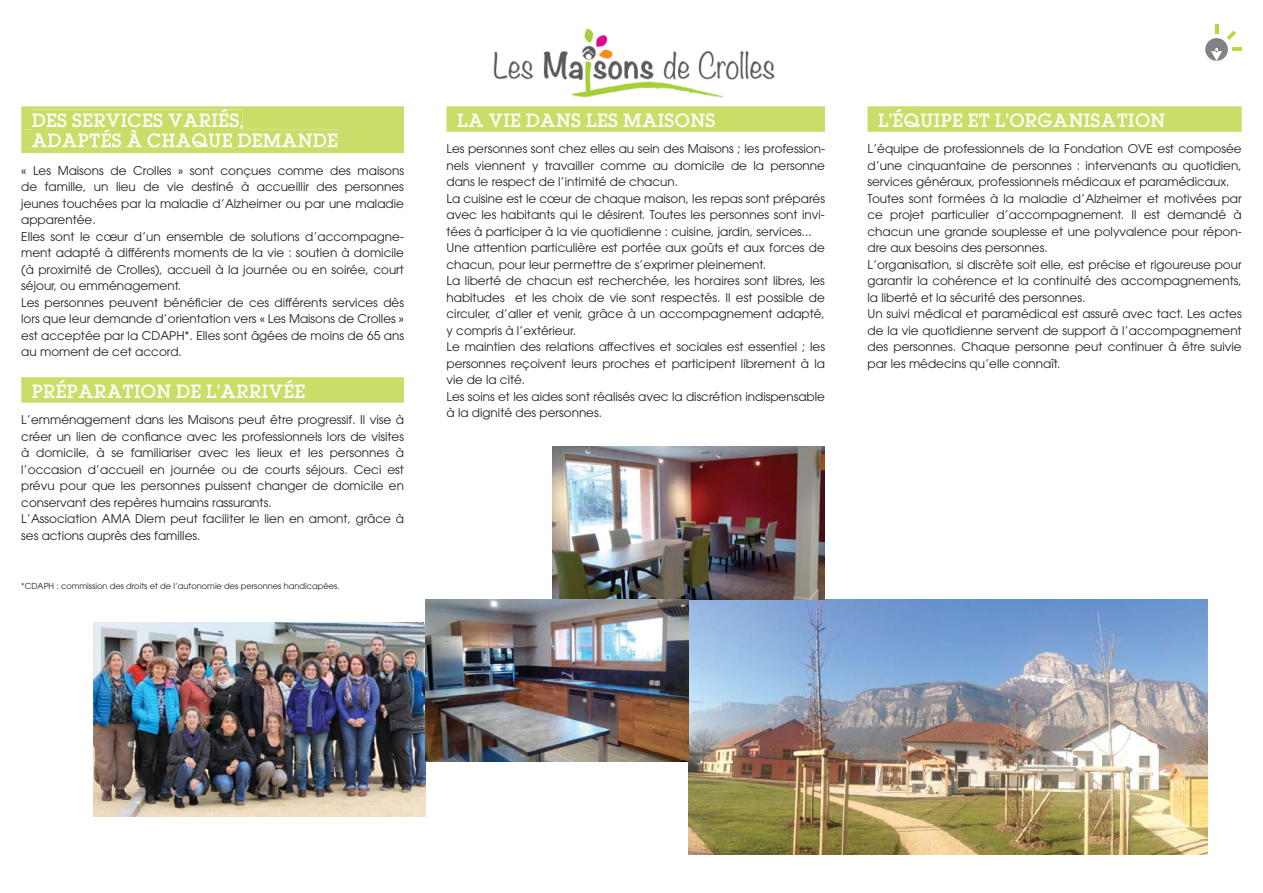
<style>
.page{position:relative;width:1263px;height:893px;background:#fff}
.page>*{position:absolute;margin:0;border:0;box-sizing:border-box;transform-origin:0 0}
.t1{font:500 16.5px/19.8px "Lubalin";letter-spacing:.03em;color:#fff}
.t2{font:12px/16.5px "ITC Avant Garde Pro";color:#231f20}
.t3{font:8.25px "ITC Avant Garde Pro";color:#231f20}
</style>
<div class="page">
<div style="left:21px;top:106px;width:383px;height:47px;background:#c9dd68"></div>
<svg style="left:21px;top:377px;width:383px;height:26px;background:#cade6d"></svg>
<div style="left:32px;top:380px;width:273px;height:18px;background:#c9dd68"></div>
<svg style="left:446px;top:106px;width:379px;height:26px;background:#cade6d"></svg>
<div style="left:458px;top:113px;width:257px;height:14px;background:#c9dd68"></div>
<svg style="left:867px;top:106px;width:375px;height:26px;background:#cbde6f"></svg>
<div style="left:879px;top:109px;width:286px;height:18px;background:#c9dd68"></div>
<img style="left:689px;top:600px;width:519px;height:255px">
<img style="left:93px;top:622px;width:332px;height:194px">
<img style="left:553px;top:446px;width:272px;height:154px">
<svg style="left:1205px;top:24px;width:37px;height:37px"></svg>
<img style="left:493px;top:28px;width:282px;height:70px">
<img style="left:425px;top:600px;width:264px;height:161px">
<h1 class="t1" style="left:32px;top:111px;width:308px">DES SERVICES VARIÉS,<br>ADAPTÉS À CHAQUE DEMANDE</h1>
<p class="t2" style="left:21px;top:163px;width:384px">« Les Maisons de Crolles » sont conçues comme des maisons de famille, un lieu de vie destiné à accueillir des personnes jeunes touchées par la maladie d’Alzheimer ou par une maladie apparentée.<br>Elles sont le cœur d’un ensemble de solutions d’accompagne&shy;ment adapté à différents moments de la vie : soutien à domicile (à proximité de Crolles), accueil à la journée ou en soirée, court séjour, ou emménagement.<br>Les personnes peuvent bénéficier de ces différents services dès lors que leur demande d’orientation vers « Les Maisons de Crolles » est acceptée par la CDAPH*. Elles sont âgées de moins de 65 ans au moment de cet accord.</p>
<h1 class="t1" style="left:32px;top:381px;width:275px">PRÉPARATION DE L’ARRIVÉE</h1>
<p class="t2" style="left:21px;top:413px;width:384px">L’emménagement dans les Maisons peut être progressif. Il vise à créer un lien de confiance avec les professionnels lors de visites à domicile, à se familiariser avec les lieux et les personnes à l’occasion d’accueil en journée ou de courts séjours. Ceci est prévu pour que les personnes puissent changer de domicile en conservant des repères humains rassurants.<br>L’Association AMA Diem peut faciliter le lien en amont, grâce à ses actions auprès des familles.</p>
<p class="t3" style="left:21px;top:582px;width:320px">*CDAPH : commission des droits et de l’autonomie des personnes handicapées.</p>
<h1 class="t1" style="left:457px;top:110px;width:260px">LA VIE DANS LES MAISONS</h1>
<h1 class="t1" style="left:878px;top:110px;width:289px">L’ÉQUIPE ET L’ORGANISATION</h1>
<p class="t2" style="left:446px;top:142px;width:380px">Les personnes sont chez elles au sein des Maisons ; les profession&shy;nels viennent y travailler comme au domicile de la personne dans le respect de l’intimité de chacun.<br>La cuisine est le cœur de chaque maison, les repas sont préparés avec les habitants qui le désirent. Toutes les personnes sont invi&shy;tées à participer à la vie quotidienne : cuisine, jardin, services...<br>Une attention particulière est portée aux goûts et aux forces de chacun, pour leur permettre de s’exprimer pleinement.<br>La liberté de chacun est recherchée, les horaires sont libres, les habitudes et les choix de vie sont respectés. Il est possible de circuler, d’aller et venir, grâce à un accompagnement adapté, y compris à l’extérieur.<br>Le maintien des relations affectives et sociales est essentiel ; les personnes reçoivent leurs proches et participent librement à la vie de la cité.<br>Les soins et les aides sont réalisés avec la discrétion indispensable à la dignité des personnes.</p>
<p class="t2" style="left:867px;top:142px;width:376px">L’équipe de professionnels de la Fondation OVE est composée d’une cinquantaine de personnes : intervenants au quotidien, services généraux, professionnels médicaux et paramédicaux.<br>Toutes sont formées à la maladie d’Alzheimer et motivées par ce projet particulier d’accompagnement. Il est demandé à chacun une grande souplesse et une polyvalence pour répon&shy;dre aux besoins des personnes.<br>L’organisation, si discrète soit elle, est précise et rigoureuse pour garantir la cohérence et la continuité des accompagnements, la liberté et la sécurité des personnes.<br>Un suivi médical et paramédical est assuré avec tact. Les actes de la vie quotidienne servent de support à l’accompagnement des personnes. Chaque personne peut continuer à être suivie par les médecins qu’elle connaît.</p>
</div>
